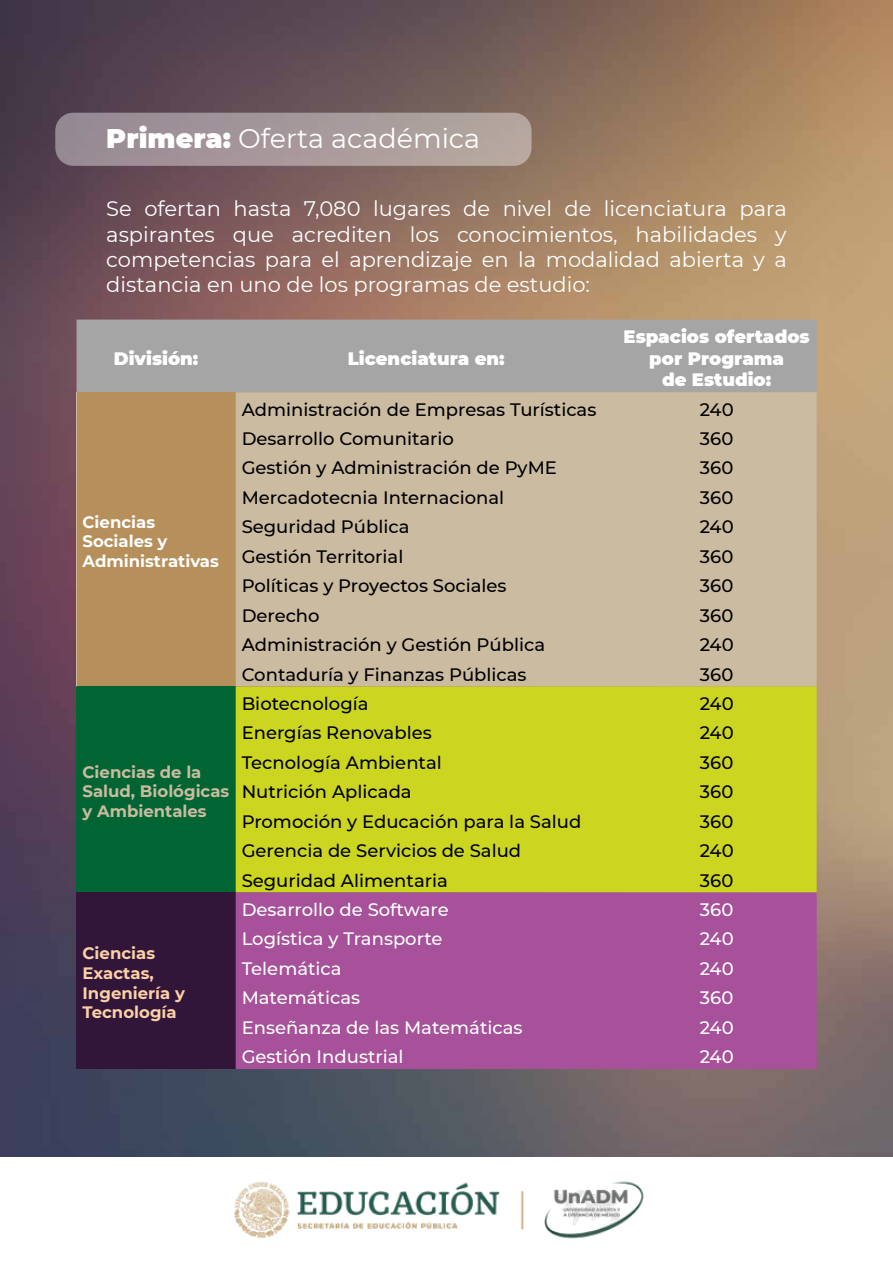
<style>
.page{position:relative;width:893px;height:1263px;background:#fff}
.page>*{position:absolute;margin:0;border:0;box-sizing:border-box;transform-origin:0 0}
.t1{font:27px "Montserrat";color:#fff}
.t2{font:21px/25.2px "Montserrat";color:#fff;text-align:justify}
.t3{font:500 18px "Montserrat";color:#000}
.t4{font:500 18px "Montserrat";color:#fff}
.t5{font:900 18px/21.6px "Montserrat";color:#fff;text-align:center}
.t6{font:700 16.5px/19.8px "Montserrat";color:#cbbba0}
.t7{font:700 16.5px/19.8px "Montserrat";color:#fcd0a7}
.t8{font:700 16.5px/19.8px "Montserrat";color:#fff}
.s1{font-weight:900}
</style>
<div class="page">
<img style="left:0;top:0;width:893px;height:1157px">
<img style="left:234px;top:1181px;width:410px;height:58px">
<div style="left:77px;top:320px;width:740px;height:72px;background:#a6a5a5"></div>
<div style="left:77px;top:392px;width:159px;height:294px;background:#b68f5a"></div>
<div style="left:236px;top:392px;width:581px;height:294px;background:#cbbba0"></div>
<div style="left:77px;top:686px;width:159px;height:206px;background:#006533"></div>
<div style="left:236px;top:686px;width:581px;height:206px;background:#ccd621"></div>
<div style="left:77px;top:892px;width:159px;height:177px;background:#311639"></div>
<div style="left:236px;top:892px;width:581px;height:177px;background:#a6519a"></div>
<hr style="left:76px;top:392px;width:1px;height:30px;background:#cbbba0">
<svg style="left:76px;top:422px;width:1px;height:58px"></svg>
<hr style="left:76px;top:480px;width:1px;height:30px;background:#cbbba0">
<svg style="left:76px;top:510px;width:1px;height:29px"></svg>
<hr style="left:76px;top:539px;width:1px;height:30px;background:#cbbba0">
<svg style="left:76px;top:569px;width:1px;height:29px"></svg>
<hr style="left:76px;top:598px;width:1px;height:30px;background:#cbbba0">
<svg style="left:76px;top:628px;width:1px;height:58px"></svg>
<div style="left:55px;top:113px;width:476px;height:53px;background:linear-gradient(to right,#968894,#b6a8a0);border-radius:18px"></div>
<h1 class="t1" style="left:106px;top:120px;width:375px"><span class="s1">Primera:</span> Oferta académica</h1>
<p class="t2" style="left:106px;top:196px;width:682px">Se ofertan hasta 7,080 lugares de nivel de licenciatura para aspirantes que acrediten los conocimientos, habilidades y competencias para el aprendizaje en la modalidad abierta y a distancia en uno de los programas de estudio:</p>
<p class="t5" style="left:114px;top:346px;width:86px">División:</p>
<p class="t5" style="left:348px;top:346px;width:158px">Licenciatura en:</p>
<p class="t5" style="left:624px;top:325px;width:188px">Espacios ofertados por Programa<br>de Estudio:</p>
<p class="t8" style="left:83px;top:511px;width:138px">Ciencias<br>Sociales y<br>Administrativas</p>
<p class="t6" style="left:83px;top:761px;width:148px">Ciencias de la<br>Salud, Biológicas y Ambientales</p>
<p class="t7" style="left:83px;top:942px;width:104px">Ciencias<br>Exactas,<br>Ingeniería y<br>Tecnología</p>
<p class="t3" style="left:242px;top:397px;width:356px">Administración de Empresas Turísticas</p>
<p class="t3" style="left:700px;top:397px;width:36px">240</p>
<p class="t3" style="left:242px;top:426px;width:214px">Desarrollo Comunitario</p>
<p class="t3" style="left:700px;top:426px;width:35px">360</p>
<p class="t3" style="left:242px;top:455px;width:317px">Gestión y Administración de PyME</p>
<p class="t3" style="left:700px;top:455px;width:35px">360</p>
<p class="t3" style="left:242px;top:485px;width:264px">Mercadotecnia Internacional</p>
<p class="t3" style="left:700px;top:485px;width:35px">360</p>
<p class="t3" style="left:242px;top:514px;width:169px">Seguridad Pública</p>
<p class="t3" style="left:700px;top:514px;width:36px">240</p>
<p class="t3" style="left:242px;top:544px;width:163px">Gestión Territorial</p>
<p class="t3" style="left:700px;top:544px;width:35px">360</p>
<p class="t3" style="left:242px;top:573px;width:266px">Políticas y Proyectos Sociales</p>
<p class="t3" style="left:700px;top:573px;width:35px">360</p>
<p class="t3" style="left:242px;top:603px;width:79px">Derecho</p>
<p class="t3" style="left:700px;top:603px;width:35px">360</p>
<p class="t3" style="left:242px;top:632px;width:305px">Administración y Gestión Pública</p>
<p class="t3" style="left:700px;top:632px;width:36px">240</p>
<p class="t3" style="left:242px;top:661px;width:286px">Contaduría y Finanzas Públicas</p>
<p class="t3" style="left:700px;top:661px;width:35px">360</p>
<p class="t3" style="left:242px;top:691px;width:128px">Biotecnología</p>
<p class="t3" style="left:700px;top:691px;width:36px">240</p>
<p class="t3" style="left:242px;top:720px;width:192px">Energías Renovables</p>
<p class="t3" style="left:700px;top:720px;width:36px">240</p>
<p class="t3" style="left:242px;top:750px;width:202px">Tecnología Ambiental</p>
<p class="t3" style="left:700px;top:750px;width:35px">360</p>
<p class="t3" style="left:242px;top:779px;width:171px">Nutrición Aplicada</p>
<p class="t3" style="left:700px;top:779px;width:35px">360</p>
<p class="t3" style="left:242px;top:809px;width:341px">Promoción y Educación para la Salud</p>
<p class="t3" style="left:700px;top:809px;width:35px">360</p>
<p class="t3" style="left:242px;top:838px;width:281px">Gerencia de Servicios de Salud</p>
<p class="t3" style="left:700px;top:838px;width:36px">240</p>
<p class="t3" style="left:242px;top:867px;width:208px">Seguridad Alimentaria</p>
<p class="t3" style="left:700px;top:867px;width:35px">360</p>
<p class="t4" style="left:242px;top:897px;width:209px">Desarrollo de Software</p>
<p class="t4" style="left:700px;top:897px;width:35px">360</p>
<p class="t4" style="left:242px;top:926px;width:202px">Logística y Transporte</p>
<p class="t4" style="left:700px;top:926px;width:36px">240</p>
<p class="t4" style="left:242px;top:956px;width:101px">Telemática</p>
<p class="t4" style="left:700px;top:956px;width:36px">240</p>
<p class="t4" style="left:242px;top:985px;width:120px">Matemáticas</p>
<p class="t4" style="left:700px;top:985px;width:35px">360</p>
<p class="t4" style="left:242px;top:1015px;width:282px">Enseñanza de las Matemáticas</p>
<p class="t4" style="left:700px;top:1015px;width:36px">240</p>
<p class="t4" style="left:242px;top:1044px;width:163px">Gestión Industrial</p>
<p class="t4" style="left:700px;top:1044px;width:36px">240</p>
</div>
